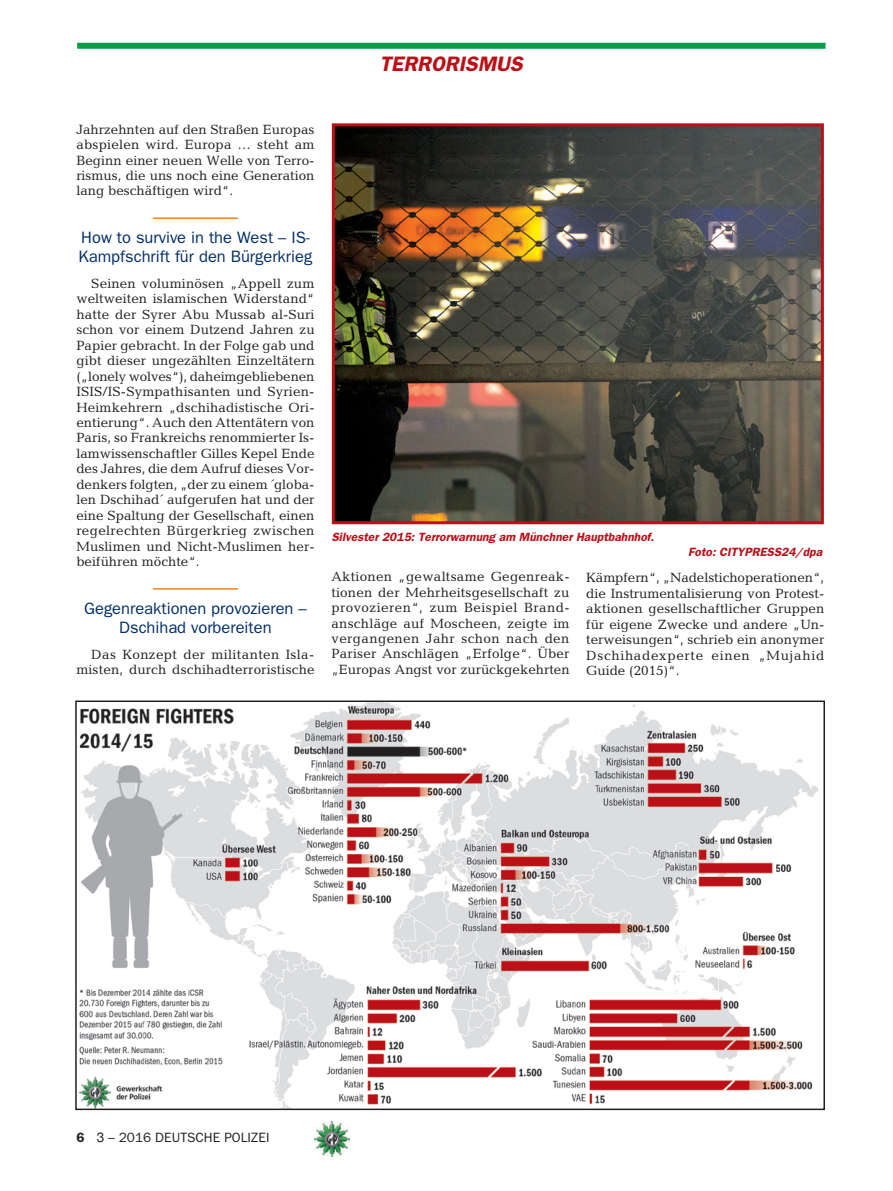
<style>
.page{position:relative;width:893px;height:1191px;background:#fff}
.page>*{position:absolute;margin:0;border:0;box-sizing:border-box;transform-origin:0 0}
.t1{font:italic 600 21px "Franklin Gothic";color:#bb1018}
.t2{font:16.5px/19.5px "Franklin Gothic";color:#002d66}
.t3{font:13.5px/15.5px "Candida";letter-spacing:.01em;color:#231f20;text-align:justify}
.t4{font:13.5px "Franklin Gothic";color:#231f20}
.t5{font:italic 600 12px "Franklin Gothic";color:#bb1018}
.s1{font-weight:600}
.s2{font-family:"Helvetica Neue"}
</style>
<div class="page">
<img style="left:315px;top:1121px;width:34px;height:35px">
<div style="left:77px;top:43px;width:748px;height:6px;background:#0a9f46"></div>
<hr style="left:153px;top:217px;width:85px;height:2px;background:#f58220">
<hr style="left:153px;top:588px;width:85px;height:1px;background:#f58220">
<img style="left:78px;top:703px;width:741px;height:404px">
<div style="left:75px;top:700px;width:750px;height:410px;border:2px solid #231f20"></div>
<img style="left:336px;top:127px;width:484px;height:393px">
<div style="left:332px;top:123px;width:492px;height:401px;border:3px solid #bb1018"></div>
<h1 class="t1" style="left:380px;top:51px;width:144px">TERRORISMUS</h1>
<p class="t3" style="left:76px;top:121px;width:240px">Jahrzehnten auf den Straßen Europas abspielen wird. Europa … steht am Beginn einer neuen Welle von Terro&shy;rismus, die uns noch eine Generation lang beschäftigen wird“.</p>
<p class="t2" style="left:79px;top:228px;width:235px">How to survive in the West – IS-<br>Kampfschrift für den Bürgerkrieg</p>
<p class="t3" style="left:76px;top:276px;width:240px;text-indent:15px">Seinen voluminösen „Appell zum weltweiten islamischen Widerstand“ hatte der Syrer Abu Mussab al-Suri schon vor einem Dutzend Jahren zu Papier gebracht. In der Folge gab und gibt dieser ungezählten Einzeltätern („lonely wolves“), daheimgebliebenen ISIS/IS-Sympathisanten und Syrien-Heimkehrern „dschihadistische Ori&shy;entierung“. Auch den Attentätern von Paris, so Frankreichs renommierter Is&shy;lamwissenschaftler Gilles Kepel Ende des Jahres, die dem Aufruf dieses Vor&shy;denkers folgten, „der zu einem ´globa&shy;len Dschihad´ aufgerufen hat und der eine Spaltung der Gesellschaft, einen regelrechten Bürgerkrieg zwischen Muslimen und Nicht-Muslimen her&shy;beiführen möchte“.</p>
<p class="t2" style="left:84px;top:598px;width:224px;text-align:center">Gegenreaktionen provozieren –<br>Dschihad vorbereiten</p>
<p class="t3" style="left:76px;top:646px;width:240px;text-align:right">Das Konzept der militanten Isla&shy;misten, durch dschihadterroristische</p>
<p class="t5" style="left:332px;top:530px;width:324px">Silvester 2015: Terrorwarnung am Münchner Hauptbahnhof.</p>
<p class="t5" style="left:688px;top:545px;width:136px">Foto: CITYPRESS24/dpa</p>
<p class="t3" style="left:331px;top:569px;width:240px">Aktionen „gewaltsame Gegenreak&shy;tionen der Mehrheitsgesellschaft zu provozieren“, zum Beispiel Brand&shy;anschläge auf Moscheen, zeigte im vergangenen Jahr schon nach den Pariser Anschlägen „Erfolge“. Über „Europas Angst vor zurückgekehrten</p>
<p class="t3" style="left:586px;top:570px;width:240px">Kämpfern“, „Nadelstichoperationen“, die Instrumentalisierung von Protest&shy;aktionen gesellschaftlicher Gruppen für eigene Zwecke und andere „Un&shy;terweisungen“, schrieb ein anonymer Dschihadexperte einen „Mujahid Guide (2015)“.</p>
<p class="t4" style="left:77px;top:1129px;width:194px"><span class="s1">6</span> <span class="s2">3</span> – 2016 DEUTSCHE POLIZEI</p>
</div>
